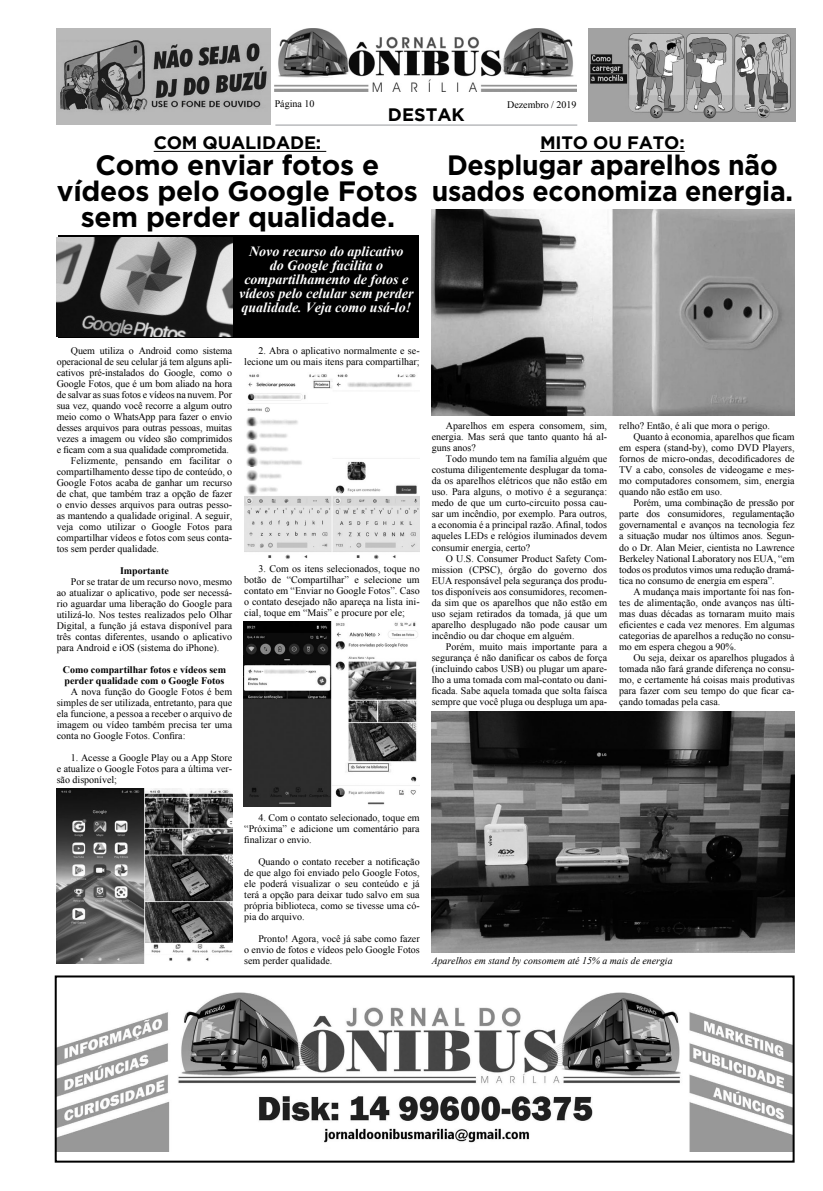
<style>
.page{position:relative;width:823px;height:1191px;background:#fff}
.page>*{position:absolute;margin:0;border:0;box-sizing:border-box;transform-origin:0 0}
.t1{font:700 28px/26px "Gotham";letter-spacing:-.01em;color:#000;text-align:center}
.t2{font:700 28px/26px "Gotham";letter-spacing:-.01em;color:#000;text-align:center;scale:.95 1}
.t3{font:700 18px "Gotham";letter-spacing:-.01em;color:#000}
.t4{font:700 18px "Gotham";color:#000}
.t5{font:italic 700 14px/14px "Times New Roman";color:#fff;text-align:center}
.t6{font:10px/11px "Times New Roman";color:#000;text-align:justify}
.t7{font:700 10px/11px "Times New Roman";color:#000}
.t8{font:italic 10px "Times New Roman";color:#000}
</style>
<div class="page">
<div style="left:58px;top:236px;width:360px;height:102px;background:#000"></div>
<hr style="left:154px;top:151px;width:172px;height:1px;background:#000">
<hr style="left:275px;top:125px;width:302px;height:1px;background:#97999c">
<img style="left:274px;top:28px;width:302px;height:63px">
<img style="left:588px;top:28px;width:207px;height:94px">
<img style="left:58px;top:992px;width:733px;height:159px">
<div style="left:55px;top:975px;width:739px;height:187px;border:2px solid #000"></div>
<img style="left:57px;top:28px;width:213px;height:97px">
<hr style="left:539px;top:151px;width:145px;height:1px;background:#000">
<img style="left:57px;top:788px;width:175px;height:175px">
<img style="left:244px;top:374px;width:175px;height:186px">
<img style="left:243px;top:621px;width:176px;height:185px">
<img style="left:431px;top:209px;width:363px;height:206px">
<img style="left:431px;top:711px;width:363px;height:241px">
<img style="left:57px;top:237px;width:175px;height:100px">
<p class="t6" style="left:274px;top:98px;width:41px">Página 10</p>
<p class="t6" style="left:507px;top:99px;width:71px">Dezembro / 2019</p>
<h2 class="t4" style="left:388px;top:104px;width:78px">DESTAK</h2>
<h2 class="t3" style="left:154px;top:132px;width:169px">COM QUALIDADE:</h2>
<h1 class="t1" style="left:57px;top:151px;width:362px">Como enviar fotos e vídeos pelo Google Fotos sem perder qualidade.</h1>
<h3 class="t5" style="left:239px;top:244px;width:176px">Novo recurso do aplicativo<br>do Google facilita o compartilhamento de fotos e vídeos pelo celular sem perder qualidade. Veja como usá-lo!</h3>
<h2 class="t3" style="left:539px;top:132px;width:146px">MITO OU FATO:</h2>
<h1 class="t2" style="left:431px;top:151px;width:382px">Desplugar aparelhos não usados economiza energia.</h1>
<p class="t6" style="left:71px;top:345px;width:163px">Quem utiliza o Android como sistema</p>
<p class="t6" style="left:57px;top:356px;width:177px">operacional de seu celular já tem alguns apli-</p>
<p class="t6" style="left:57px;top:367px;width:177px">cativos pré-instalados do Google, como o</p>
<p class="t6" style="left:57px;top:378px;width:177px">Google Fotos, que é um bom aliado na hora</p>
<p class="t6" style="left:57px;top:389px;width:177px">de salvar as suas fotos e vídeos na nuvem. Por</p>
<p class="t6" style="left:57px;top:400px;width:177px">sua vez, quando você recorre a algum outro</p>
<p class="t6" style="left:57px;top:411px;width:177px">meio como o WhatsApp para fazer o envio</p>
<p class="t6" style="left:57px;top:422px;width:177px">desses arquivos para outras pessoas, muitas</p>
<p class="t6" style="left:57px;top:433px;width:177px">vezes a imagem ou vídeo são comprimidos</p>
<p class="t6" style="left:57px;top:444px;width:173px">e ficam com a sua qualidade comprometida.</p>
<p class="t6" style="left:71px;top:455px;width:163px">Felizmente, pensando em facilitar o</p>
<p class="t6" style="left:57px;top:466px;width:177px">compartilhamento desse tipo de conteúdo, o</p>
<p class="t6" style="left:57px;top:477px;width:177px">Google Fotos acaba de ganhar um recurso</p>
<p class="t6" style="left:57px;top:488px;width:177px">de chat, que também traz a opção de fazer</p>
<p class="t6" style="left:57px;top:499px;width:177px">o envio desses arquivos para outras pesso-</p>
<p class="t6" style="left:57px;top:510px;width:177px">as mantendo a qualidade original. A seguir,</p>
<p class="t6" style="left:57px;top:521px;width:177px">veja como utilizar o Google Fotos para</p>
<p class="t6" style="left:57px;top:532px;width:177px">compartilhar vídeos e fotos com seus conta-</p>
<p class="t6" style="left:57px;top:543px;width:104px">tos sem perder qualidade.</p>
<p class="t7" style="left:120px;top:565px;width:50px">Importante</p>
<p class="t6" style="left:57px;top:576px;width:177px;text-indent:14px">Por se tratar de um recurso novo, mesmo ao atualizar o aplicativo, pode ser necessá&shy;rio aguardar uma liberação do Google para utilizá-lo. Nos testes realizados pelo Olhar Digital, a função já estava disponível para três contas diferentes, usando o aplicativo para Android e iOS (sistema do iPhone).</p>
<p class="t7" style="left:63px;top:664px;width:165px">Como compartilhar fotos e vídeos sem perder qualidade com o Google Fotos</p>
<p class="t6" style="left:57px;top:686px;width:177px;text-indent:14px">A nova função do Google Fotos é bem simples de ser utilizada, entretanto, para que ela funcione, a pessoa a receber o arquivo de imagem ou vídeo também precisa ter uma conta no Google Fotos. Confira:</p>
<p class="t6" style="left:57px;top:752px;width:177px;text-indent:14px">1. Acesse a Google Play ou a App Store e atualize o Google Fotos para a última ver&shy;são disponível;</p>
<p class="t6" style="left:244px;top:345px;width:177px;text-align:right">2. Abra o aplicativo normalmente e se&shy;lecione um ou mais itens para compartilhar;</p>
<p class="t6" style="left:244px;top:563px;width:177px;text-indent:14px">3. Com os itens selecionados, toque no botão de “Compartilhar” e selecione um contato em “Enviar no Google Fotos”. Caso o contato desejado não apareça na lista ini&shy;cial, toque em “Mais” e procure por ele;</p>
<p class="t6" style="left:431px;top:420px;width:177px;text-indent:14px">Aparelhos em espera consomem, sim, energia. Mas será que tanto quanto há al&shy;guns anos?</p>
<p class="t6" style="left:431px;top:453px;width:177px;text-indent:14px">Todo mundo tem na família alguém que costuma diligentemente desplugar da toma&shy;da os aparelhos elétricos que não estão em uso. Para alguns, o motivo é a segurança: medo de que um curto-circuito possa cau&shy;sar um incêndio, por exemplo. Para outros, a economia é a principal razão. Afinal, todos aqueles LEDs e relógios iluminados devem consumir energia, certo?</p>
<p class="t6" style="left:431px;top:552px;width:177px;text-indent:14px">O U.S. Consumer Product Safety Com&shy;mission (CPSC), órgão do governo dos EUA responsável pela segurança dos produ&shy;tos disponíveis aos consumidores, recomen&shy;da sim que os aparelhos que não estão em uso sejam retirados da tomada, já que um aparelho desplugado não pode causar um incêndio ou dar choque em alguém.</p>
<p class="t6" style="left:431px;top:640px;width:177px;text-indent:14px">Porém, muito mais importante para a segurança é não danificar os cabos de força (incluindo cabos USB) ou plugar um apare&shy;lho a uma tomada com mal-contato ou dani&shy;ficada. Sabe aquela tomada que solta faísca sempre que você pluga ou despluga um apa-</p>
<p class="t6" style="left:618px;top:420px;width:152px">relho? Então, é ali que mora o perigo.</p>
<p class="t6" style="left:633px;top:431px;width:163px">Quanto à economia, aparelhos que ficam</p>
<p class="t6" style="left:618px;top:442px;width:177px">em espera (stand-by), como DVD Players,</p>
<p class="t6" style="left:618px;top:453px;width:177px">fornos de micro-ondas, decodificadores de</p>
<p class="t6" style="left:618px;top:464px;width:177px">TV a cabo, consoles de videogame e mes-</p>
<p class="t6" style="left:618px;top:475px;width:177px">mo computadores consomem, sim, energia</p>
<p class="t6" style="left:618px;top:486px;width:105px">quando não estão em uso.</p>
<p class="t6" style="left:633px;top:497px;width:163px">Porém, uma combinação de pressão por</p>
<p class="t6" style="left:618px;top:508px;width:177px">parte dos consumidores, regulamentação</p>
<p class="t6" style="left:618px;top:519px;width:177px">governamental e avanços na tecnologia fez</p>
<p class="t6" style="left:618px;top:530px;width:177px">a situação mudar nos últimos anos. Segun-</p>
<p class="t6" style="left:618px;top:541px;width:177px">do o Dr. Alan Meier, cientista no Lawrence</p>
<p class="t6" style="left:618px;top:552px;width:177px">Berkeley National Laboratory nos EUA, “em</p>
<p class="t6" style="left:618px;top:563px;width:177px">todos os produtos vimos uma redução dramá-</p>
<p class="t6" style="left:618px;top:574px;width:157px">tica no consumo de energia em espera”.</p>
<p class="t6" style="left:633px;top:585px;width:163px">A mudança mais importante foi nas fon-</p>
<p class="t6" style="left:618px;top:596px;width:177px">tes de alimentação, onde avanços nas últi-</p>
<p class="t6" style="left:618px;top:607px;width:177px">mas duas décadas as tornaram muito mais</p>
<p class="t6" style="left:618px;top:618px;width:177px">eficientes e cada vez menores. Em algumas</p>
<p class="t6" style="left:618px;top:629px;width:177px">categorias de aparelhos a redução no consu-</p>
<p class="t6" style="left:618px;top:640px;width:119px">mo em espera chegou a 90%.</p>
<p class="t6" style="left:633px;top:651px;width:163px">Ou seja, deixar os aparelhos plugados à</p>
<p class="t6" style="left:618px;top:662px;width:177px">tomada não fará grande diferença no consu-</p>
<p class="t6" style="left:618px;top:673px;width:177px">mo, e certamente há coisas mais produtivas</p>
<p class="t6" style="left:618px;top:684px;width:177px">para fazer com seu tempo do que ficar ca-</p>
<p class="t6" style="left:618px;top:695px;width:103px">çando tomadas pela casa.</p>
<p class="t6" style="left:244px;top:811px;width:177px;text-indent:14px">4. Com o contato selecionado, toque em “Próxima” e adicione um comentário para finalizar o envio.</p>
<p class="t6" style="left:244px;top:855px;width:177px;text-indent:14px">Quando o contato receber a notificação de que algo foi enviado pelo Google Fotos, ele poderá visualizar o seu conteúdo e já terá a opção para deixar tudo salvo em sua própria biblioteca, como se tivesse uma có&shy;pia do arquivo.</p>
<p class="t6" style="left:244px;top:932px;width:177px;text-indent:14px">Pronto! Agora, você já sabe como fazer o envio de fotos e vídeos pelo Google Fotos sem perder qualidade.</p>
<p class="t8" style="left:431px;top:953px;width:242px">Aparelhos em stand by consomem até 15% a mais de energia</p>
</div>
